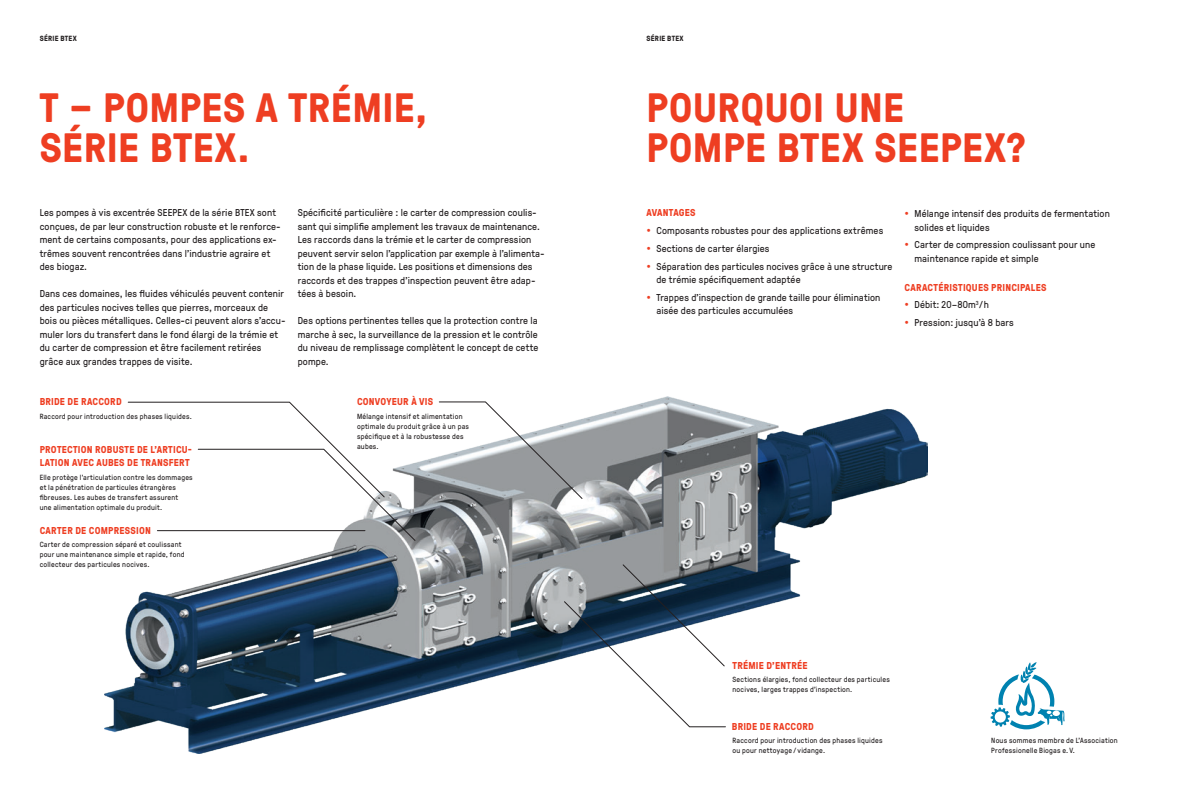
<style>
.page{position:relative;width:1191px;height:794px;background:#fff}
.page>*{position:absolute;margin:0;border:0;box-sizing:border-box;transform-origin:0 0}
.Headline_L_41pt{font:700 41px/40.5px "GT Pressura";letter-spacing:.01em;color:#ee3e22}
.Copytext_10pt{font:10px/13.5px "GT Pressura";letter-spacing:.015em;color:#231f20}
.Copytext_Headline_10{font:700 10px/13.5px "GT Pressura";letter-spacing:.02em;color:#ee3e22}
.Marginaltext_7_5pt{font:7.5px/10.1px "GT Pressura";letter-spacing:.03em;color:#231f20}
.t1{font:700 7.5px "GT Pressura";letter-spacing:.035em;color:#231f20}
</style>
<div class="page">
<img style="left:105px;top:396px;width:822px;height:358px">
<svg style="left:128px;top:402px;width:288px;height:139px"></svg>
<svg style="left:564px;top:564px;width:162px;height:163px"></svg>
<svg style="left:439px;top:401px;width:144px;height:98px"></svg>
<svg style="left:990px;top:662px;width:75px;height:67px"></svg>
<p class="t1" style="left:40px;top:33px;width:39px">SÉRIE BTEX</p>
<p class="t1" style="left:646px;top:33px;width:39px">SÉRIE BTEX</p>
<p class="Headline_L_41pt" style="left:40px;top:86px;width:388px">T – POMPES A TRÉMIE,</p>
<p class="Headline_L_41pt" style="left:40px;top:126px;width:211px">SÉRIE BTEX.</p>
<p class="Copytext_10pt" style="left:40px;top:205px;width:243px">Les pompes à vis excentrée SEEPEX de la série BTEX sont conçues, de par leur construction robuste et le renforce&shy;ment de certains composants, pour des applications ex&shy;trêmes souvent rencontrées dans l’industrie agraire et des biogaz.</p>
<p class="Copytext_10pt" style="left:40px;top:286px;width:247px">Dans ces domaines, les fluides véhiculés peuvent contenir des particules nocives telles que pierres, morceaux de bois ou pièces métalliques. Celles-ci peuvent alors s’accu&shy;muler lors du transfert dans le fond élargi de la trémie et du carter de compression et être facilement retirées grâce aux grandes trappes de visite.</p>
<p class="Copytext_Headline_10" style="left:40px;top:395px;width:83px">BRIDE DE RACCORD</p>
<p class="Marginaltext_7_5pt" style="left:40px;top:411px;width:154px">Raccord pour introduction des phases liquides.</p>
<p class="Copytext_Headline_10" style="left:40px;top:442px;width:154px">PROTECTION ROBUSTE DE L’ARTICU-<br>LATION AVEC AUBES DE TRANSFERT</p>
<p class="Marginaltext_7_5pt" style="left:40px;top:471px;width:154px">Elle protège l’articulation contre les dommages et la pénétration de particules étrangères fibreuses. Les aubes de transfert assurent<br>une alimentation optimale du produit.</p>
<p class="Copytext_Headline_10" style="left:40px;top:523px;width:113px">CARTER DE COMPRESSION</p>
<p class="Marginaltext_7_5pt" style="left:40px;top:539px;width:146px">Carter de compression séparé et coulissant pour une maintenance simple et rapide, fond collecteur des particules nocives.</p>
<p class="Copytext_10pt" style="left:298px;top:205px;width:248px">Spécificité particulière : le carter de compression coulis&shy;sant qui simplifie amplement les travaux de maintenance.<br>Les raccords dans la trémie et le carter de compression peuvent servir selon l’application par exemple à l’alimenta&shy;tion de la phase liquide. Les positions et dimensions des raccords et des trappes d’inspection peuvent être adap&shy;tées à besoin.</p>
<p class="Copytext_10pt" style="left:298px;top:313px;width:242px;text-align:justify">Des options pertinentes telles que la protection contre la marche à sec, la surveillance de la pression et le contrôle du niveau de remplissage complètent le concept de cette pompe.</p>
<p class="Copytext_Headline_10" style="left:357px;top:395px;width:78px">CONVOYEUR À VIS</p>
<p class="Marginaltext_7_5pt" style="left:357px;top:411px;width:113px">Mélange intensif et alimentation optimale du produit grâce à un pas spécifique et à la robustesse des aubes.</p>
<p class="Headline_L_41pt" style="left:646px;top:86px;width:381px">POURQUOI UNE<br>POMPE BTEX SEEPEX?</p>
<p class="Copytext_Headline_10" style="left:646px;top:206px;width:51px">AVANTAGES</p>
<p class="Copytext_10pt" style="left:656px;top:223px;width:228px">Composants robustes pour des applications extrêmes</p>
<p class="Copytext_10pt" style="left:656px;top:241px;width:115px">Sections de carter élargies</p>
<p class="Copytext_10pt" style="left:656px;top:259px;width:237px">Séparation des particules nocives grâce à une structure de trémie spécifiquement adaptée</p>
<p class="Copytext_10pt" style="left:656px;top:290px;width:225px">Trappes d’inspection de grande taille pour élimination aisée des particules accumulées</p>
<p class="Copytext_10pt" style="left:914px;top:206px;width:197px">Mélange intensif des produits de fermentation solides et liquides</p>
<p class="Copytext_10pt" style="left:914px;top:237px;width:182px">Carter de compression coulissant pour une maintenance rapide et simple</p>
<p class="Copytext_Headline_10" style="left:904px;top:280px;width:143px">CARACTÉRISTIQUES PRINCIPALES</p>
<p class="Copytext_10pt" style="left:914px;top:297px;width:76px">Débit: 20–80m<sup>3</sup>/h</p>
<p class="Copytext_10pt" style="left:914px;top:315px;width:101px">Pression: jusqu’à 8 bars</p>
<p class="Copytext_Headline_10" style="left:732px;top:658px;width:76px">TRÉMIE D’ENTRÉE</p>
<p class="Marginaltext_7_5pt" style="left:732px;top:674px;width:159px">Sections élargies, fond collecteur des particules nocives, larges trappes d’inspection.</p>
<p class="Copytext_Headline_10" style="left:732px;top:719px;width:83px">BRIDE DE RACCORD</p>
<p class="Marginaltext_7_5pt" style="left:732px;top:735px;width:151px">Raccord pour introduction des phases liquides ou pour nettoyage / vidange.</p>
<p class="Marginaltext_7_5pt" style="left:991px;top:735px;width:128px">Nous sommes membre de L’Association<br>Professionelle Biogas e. V.</p>
</div>
